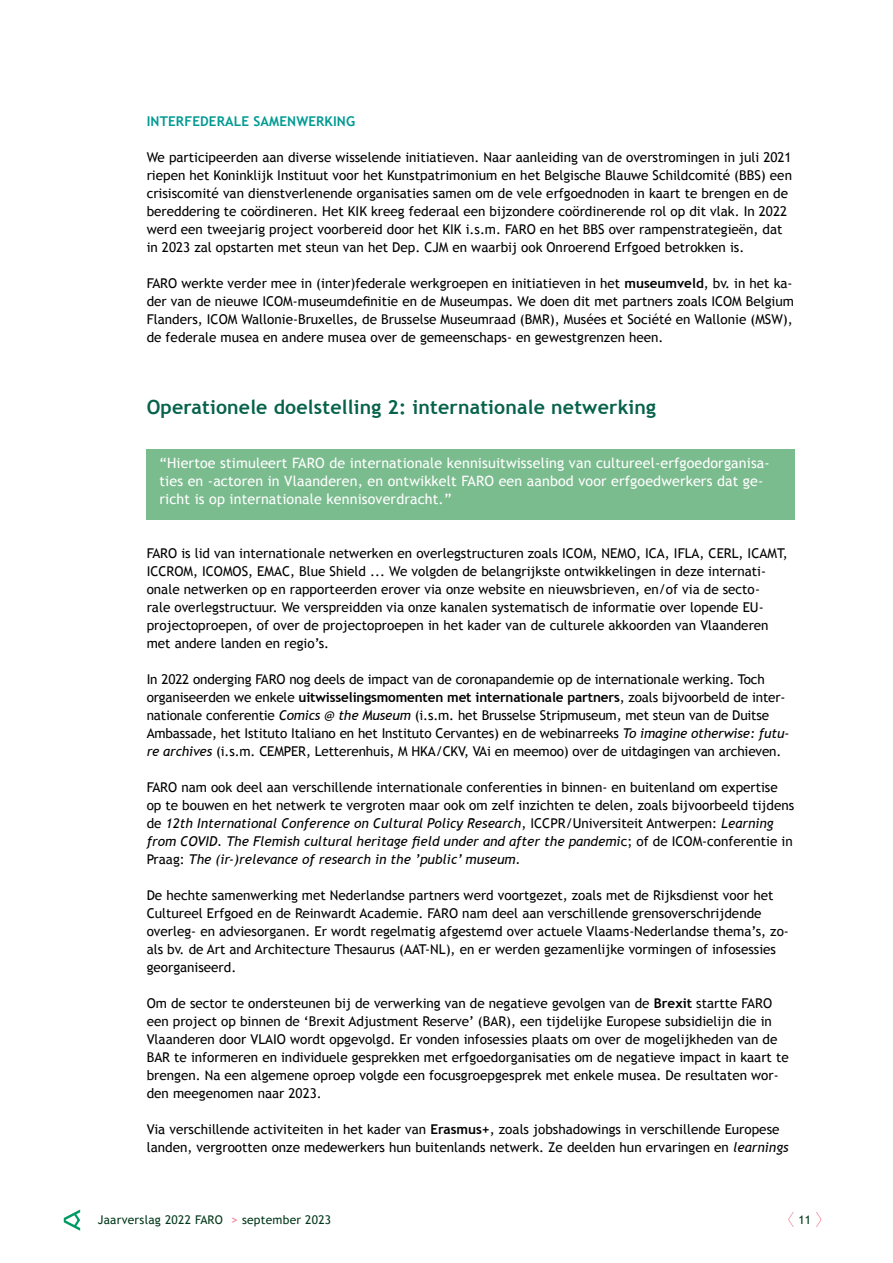
<style>
.page{position:relative;width:893px;height:1263px;background:#fff}
.page>*{position:absolute;margin:0;border:0;box-sizing:border-box;transform-origin:0 0}
.t1{font:700 19.5px "Trebuchet MS";letter-spacing:.01em;color:#07624b}
.t2{font:14.25px/18px "Trebuchet MS";letter-spacing:.01em;color:#fff}
.t3{font:13.5px/18px "Trebuchet MS";color:#000}
.t4{font:700 13.5px "Trebuchet MS";letter-spacing:.01em;color:#009b94}
.t5{font:12px "Trebuchet MS";letter-spacing:.02em;color:#003819}
.s1{font-weight:700}
.s2{font-style:italic}
.s3{font-weight:700;color:#f18fa1}
</style>
<div class="page">
<svg style="left:788px;top:1212px;width:6px;height:15px"></svg>
<svg style="left:816px;top:1212px;width:5px;height:15px"></svg>
<svg style="left:64px;top:1209px;width:16px;height:22px"></svg>
<div style="left:147px;top:449px;width:648px;height:71px;background:#7bbc8f"></div>
<p class="t4" style="left:147px;top:113px;width:210px">INTERFEDERALE SAMENWERKING</p>
<p class="t3" style="left:147px;top:148px;width:647px">We participeerden aan diverse wisselende initiatieven. Naar aanleiding van de overstromingen in juli 2021 riepen het Koninklijk Instituut voor het Kunstpatrimonium en het Belgische Blauwe Schildcomité (BBS) een crisiscomité van dienstverlenende organisaties samen om de vele erfgoednoden in kaart te brengen en de bereddering te coördineren. Het KIK kreeg federaal een bijzondere coördinerende rol op dit vlak. In 2022 werd een tweejarig project voorbereid door het KIK i.s.m. FARO en het BBS over rampenstrategieën, dat in 2023 zal opstarten met steun van het Dep. CJM en waarbij ook Onroerend Erfgoed betrokken is.</p>
<p class="t3" style="left:147px;top:274px;width:649px;text-align:justify">FARO werkte verder mee in (inter)federale werkgroepen en initiatieven in het <span class="s1">museumveld</span>, bv. in het ka&shy;der van de nieuwe ICOM-museumdefinitie en de Museumpas. We doen dit met partners zoals ICOM Belgium Flanders, ICOM Wallonie-Bruxelles, de Brusselse Museumraad (BMR), Musées et Société en Wallonie (MSW), de federale musea en andere musea over de gemeenschaps- en gewestgrenzen heen.</p>
<h1 class="t1" style="left:147px;top:395px;width:511px">Operationele doelstelling 2: internationale netwerking</h1>
<p class="t2" style="left:159px;top:454px;width:612px">“Hiertoe stimuleert FARO de internationale kennisuitwisseling van cultureel-erfgoedorganisa&shy;ties en -actoren in Vlaanderen, en ontwikkelt FARO een aanbod voor erfgoedwerkers dat ge&shy;richt is op internationale kennisoverdracht.”</p>
<p class="t3" style="left:147px;top:544px;width:643px">FARO is lid van internationale netwerken en overlegstructuren zoals ICOM, NEMO, ICA, IFLA, CERL, ICAMT, ICCROM, ICOMOS, EMAC, Blue Shield ... We volgden de belangrijkste ontwikkelingen in deze internati&shy;onale netwerken op en rapporteerden erover via onze website en nieuwsbrieven, en/of via de secto-<br>rale overlegstructuur. We verspreidden via onze kanalen systematisch de informatie over lopende EU&shy;projectoproepen, of over de projectoproepen in het kader van de culturele akkoorden van Vlaanderen met andere landen en regio’s.</p>
<p class="t3" style="left:147px;top:670px;width:644px">In 2022 onderging FARO nog deels de impact van de coronapandemie op de internationale werking. Toch organiseerden we enkele <span class="s1">uitwisselingsmomenten met internationale partners</span>, zoals bijvoorbeld de inter&shy;nationale conferentie <span class="s2">Comics @ the Museum</span> (i.s.m. het Brusselse Stripmuseum, met steun van de Duitse Ambassade, het Istituto Italiano en het Instituto Cervantes) en de webinarreeks <span class="s2">To imagine otherwise: futu&shy;re archives</span> (i.s.m. CEMPER, Letterenhuis, M HKA/CKV, VAi en meemoo) over de uitdagingen van archieven.</p>
<p class="t3" style="left:147px;top:778px;width:649px">FARO nam ook deel aan verschillende internationale conferenties in binnen- en buitenland om expertise op te bouwen en het netwerk te vergroten maar ook om zelf inzichten te delen, zoals bijvoorbeeld tijdens de <span class="s2">12th International Conference on Cultural Policy Research</span>, ICCPR/Universiteit Antwerpen: <span class="s2">Learning from COVID. The Flemish cultural heritage field under and after the pandemi</span>c; of de ICOM-conferentie in Praag: <span class="s2">The (ir-)relevance of research in the ’public’ museum.</span></p>
<p class="t3" style="left:147px;top:886px;width:644px">De hechte samenwerking met Nederlandse partners werd voortgezet, zoals met de Rijksdienst voor het Cultureel Erfgoed en de Reinwardt Academie. FARO nam deel aan verschillende grensoverschrijdende overleg- en adviesorganen. Er wordt regelmatig afgestemd over actuele Vlaams-Nederlandse thema’s, zo&shy;als bv. de Art and Architecture Thesaurus (AAT-NL), en er werden gezamenlijke vormingen of infosessies georganiseerd.</p>
<p class="t3" style="left:147px;top:994px;width:643px">Om de sector te ondersteunen bij de verwerking van de negatieve gevolgen van de <span class="s1">Brexit</span> startte FARO een project op binnen de ‘Brexit Adjustment Reserve’ (BAR), een tijdelijke Europese subsidielijn die in Vlaanderen door VLAIO wordt opgevolgd. Er vonden infosessies plaats om over de mogelijkheden van de BAR te informeren en individuele gesprekken met erfgoedorganisaties om de negatieve impact in kaart te brengen. Na een algemene oproep volgde een focusgroepgesprek met enkele musea. De resultaten wor&shy;den meegenomen naar 2023.</p>
<p class="t3" style="left:147px;top:1120px;width:643px">Via verschillende activiteiten in het kader van <span class="s1">Erasmus+</span>, zoals jobshadowings in verschillende Europese landen, vergrootten onze medewerkers hun buitenlands netwerk. Ze deelden hun ervaringen en <span class="s2">learnings</span></p>
<p class="t5" style="left:98px;top:1213px;width:235px">Jaarverslag 2022 FARO <span class="s3">&gt;</span> september 2023</p>
<p class="t5" style="left:798px;top:1213px;width:14px">11</p>
</div>
